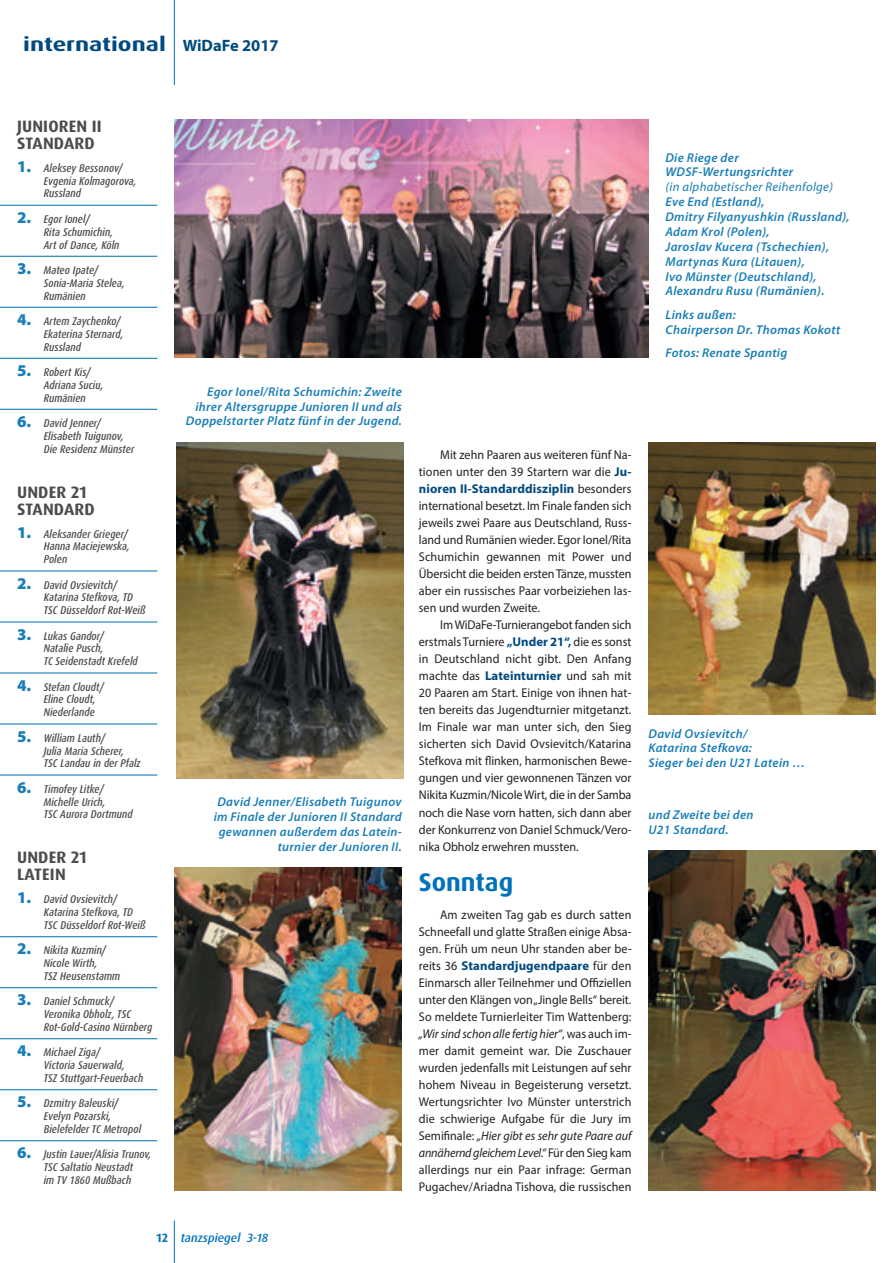
<style>
.page{position:relative;width:893px;height:1263px;background:#fff}
.page>*{position:absolute;margin:0;border:0;box-sizing:border-box;transform-origin:0 0}
.t1{font:700 25.5px "Dax OT";color:#0072bc}
.t2{font:700 19.5px "Dax OT";color:#004a7f;scale:1.25 1}
.t3{font:700 16.5px/17px "Dax OT";letter-spacing:.01em;color:#4b4c4d}
.t4{font:12.75px/17px "Myriad Pro";letter-spacing:.005em;color:#231f20;text-align:justify;scale:.95 1}
.t5{font:italic 600 12.75px/14.9px "Myriad Pro";letter-spacing:.025em;color:#197eb7}
.t6{font:italic 12.75px "Myriad Pro";letter-spacing:.025em;color:#197eb7}
.t7{font:italic 500 12px "Dax OT";color:#0072bc}
.t8{font:italic 500 condensed 11.25px/12.8px "Dax OT";color:#4b4c4d}
.s1{font-family:"Myriad Pro";font-size:16.5px}
.s2{font-family:"Myriad Pro";font-weight:900;font-style:normal;font-stretch:normal;font-size:16.5px;color:#197eb7}
.s3{font-weight:700;font-style:normal}
.s4{font-weight:700;color:#004a7f}
.s5{font-style:italic}
</style>
<div class="page">
<hr style="left:174px;top:1220px;width:1px;height:43px;background:#0072bc">
<hr style="left:174px;top:0;width:1px;height:85px;background:#0072bc">
<hr style="left:0;top:570px;width:157px;height:1px;background:#197eb7">
<hr style="left:0;top:621px;width:157px;height:1px;background:#197eb7">
<hr style="left:0;top:672px;width:157px;height:1px;background:#197eb7">
<hr style="left:0;top:723px;width:157px;height:1px;background:#197eb7">
<hr style="left:0;top:774px;width:157px;height:2px;background:#197eb7">
<hr style="left:0;top:205px;width:157px;height:1px;background:#197eb7">
<hr style="left:0;top:256px;width:157px;height:1px;background:#197eb7">
<hr style="left:0;top:307px;width:157px;height:1px;background:#197eb7">
<hr style="left:0;top:358px;width:157px;height:1px;background:#197eb7">
<hr style="left:0;top:409px;width:157px;height:1px;background:#197eb7">
<img style="left:174px;top:867px;width:228px;height:324px">
<img style="left:648px;top:850px;width:228px;height:341px">
<img style="left:648px;top:442px;width:228px;height:272px">
<img style="left:176px;top:442px;width:228px;height:336px">
<hr style="left:0;top:936px;width:157px;height:1px;background:#197eb7">
<hr style="left:0;top:987px;width:157px;height:1px;background:#197eb7">
<hr style="left:0;top:1038px;width:157px;height:1px;background:#197eb7">
<hr style="left:0;top:1089px;width:157px;height:1px;background:#197eb7">
<hr style="left:0;top:1140px;width:157px;height:1px;background:#197eb7">
<img style="left:174px;top:119px;width:474px;height:238px">
<h2 class="t2" style="left:23px;top:33px;width:206px">international <span class="s1">WiDaFe 2017</span></h2>
<p class="t3" style="left:17px;top:118px;width:86px">JUNIOREN II<br>STANDARD</p>
<p class="t8" style="left:44px;top:162px;width:94px;text-indent:-27px"><span class="s2">1.</span> Aleksey Bessonov/<br>Evgenia Kolmagorova,<br>Russland</p>
<p class="t8" style="left:44px;top:213px;width:77px;text-indent:-27px"><span class="s2">2.</span> Egor Ionel/<br>Rita Schumichin,<br>Art of Dance, Köln</p>
<p class="t8" style="left:44px;top:264px;width:82px;text-indent:-27px"><span class="s2">3.</span> Mateo Ipate/<br>Sonia-Maria Stelea,<br>Rumänien</p>
<p class="t8" style="left:44px;top:315px;width:81px;text-indent:-27px"><span class="s2">4.</span> Artem Zaychenko/<br>Ekaterina Sternard,<br>Russland</p>
<p class="t8" style="left:44px;top:366px;width:61px;text-indent:-27px"><span class="s2">5.</span> Robert Kis/<br>Adriana Suciu,<br>Rumänien</p>
<p class="t8" style="left:44px;top:417px;width:92px;text-indent:-27px"><span class="s2">6.</span> David Jenner/<br>Elisabeth Tuigunov,<br>Die Residenz Münster</p>
<p class="t3" style="left:17px;top:484px;width:79px">UNDER 21<br>STANDARD</p>
<p class="t8" style="left:44px;top:528px;width:88px;text-indent:-27px"><span class="s2">1.</span> Aleksander Grieger/<br>Hanna Maciejewska,<br>Polen</p>
<p class="t8" style="left:44px;top:579px;width:103px;text-indent:-27px"><span class="s2">2.</span> David Ovsievitch/<br>Katarina Stefkova, TD<br>TSC Düsseldorf Rot-Weiß</p>
<p class="t8" style="left:44px;top:630px;width:96px;text-indent:-27px"><span class="s2">3.</span> Lukas Gandor/<br>Natalie Pusch,<br>TC Seidenstadt Krefeld</p>
<p class="t8" style="left:44px;top:681px;width:62px;text-indent:-27px"><span class="s2">4.</span> Stefan Cloudt/<br>Eline Cloudt,<br>Niederlande</p>
<p class="t8" style="left:44px;top:732px;width:99px;text-indent:-27px"><span class="s2">5.</span> William Lauth/<br>Julia Maria Scherer,<br>TSC Landau in der Pfalz</p>
<p class="t8" style="left:44px;top:783px;width:91px;text-indent:-27px"><span class="s2">6.</span> Timofey Litke/<br>Michelle Urich,<br>TSC Aurora Dortmund</p>
<p class="t3" style="left:17px;top:849px;width:71px">UNDER 21<br>LATEIN</p>
<p class="t8" style="left:44px;top:894px;width:103px;text-indent:-27px"><span class="s2">1.</span> David Ovsievitch/<br>Katarina Stefkova, TD<br>TSC Düsseldorf Rot-Weiß</p>
<p class="t8" style="left:44px;top:945px;width:78px;text-indent:-27px"><span class="s2">2.</span> Nikita Kuzmin/<br>Nicole Wirth,<br>TSZ Heusenstamm</p>
<p class="t8" style="left:44px;top:996px;width:110px;text-indent:-27px"><span class="s2">3.</span> Daniel Schmuck/<br>Veronika Obholz, TSC<br>Rot-Gold-Casino Nürnberg</p>
<p class="t8" style="left:44px;top:1047px;width:101px;text-indent:-27px"><span class="s2">4.</span> Michael Ziga/<br>Victoria Sauerwald,<br>TSZ Stuttgart-Feuerbach</p>
<p class="t8" style="left:44px;top:1098px;width:99px;text-indent:-27px"><span class="s2">5.</span> Dzmitry Baleuski/<br>Evelyn Pozarski,<br>Bielefelder TC Metropol</p>
<p class="t8" style="left:44px;top:1149px;width:109px;text-indent:-27px"><span class="s2">6.</span> Justin Lauer/Alisia Trunov,<br>TSC Saltatio Neustadt<br>im TV 1860 Mußbach</p>
<p class="t5" style="left:186px;top:385px;width:217px;text-align:right">Egor Ionel/Rita Schumichin: Zweite ihrer Altersgruppe Junioren II und als<br>Doppelstarter Platz fünf in der Jugend.</p>
<p class="t5" style="left:214px;top:795px;width:190px;text-align:right">David Jenner/Elisabeth Tuigunov im Finale der Junioren II Standard gewannen außerdem das Latein&shy;turnier der Junioren II.</p>
<p class="t7" style="left:157px;top:1230px;width:113px"><span class="s3">12</span> tanzspiegel 3-18</p>
<p class="t5" style="left:665px;top:151px;width:129px">Die Riege der<br>WDSF-Wertungsrichter</p>
<p class="t6" style="left:665px;top:182px;width:169px">(in alphabetischer Reihenfolge)</p>
<p class="t5" style="left:665px;top:196px;width:186px">Eve End (Estland),<br>Dmitry Filyanyushkin (Russland),<br>Adam Krol (Polen),<br>Jaroslav Kucera (Tschechien),<br>Martynas Kura (Litauen),<br>Ivo Münster (Deutschland),<br>Alexandru Rusu (Rumänien).</p>
<p class="t5" style="left:665px;top:308px;width:176px">Links außen:<br>Chairperson Dr. Thomas Kokott</p>
<p class="t5" style="left:665px;top:346px;width:123px">Fotos: Renate Spantig</p>
<p class="t4" style="left:419px;top:448px;width:225px;text-indent:21px">Mit zehn Paaren aus weiteren fünf Na&shy;tionen unter den 39 Startern war die <span class="s4">Ju&shy;nioren II-Standarddisziplin</span> besonders international besetzt. Im Finale fanden sich jeweils zwei Paare aus Deutschland, Russ&shy;land und Rumänien wieder. Egor Ionel/Rita Schumichin gewannen mit Power und Übersicht die beiden ersten Tänze, mussten aber ein russisches Paar vorbeiziehen las&shy;sen und wurden Zweite.</p>
<p class="t4" style="left:419px;top:618px;width:226px;text-indent:21px">Im WiDaFe-Turnierangebot fanden sich erstmals Turniere <span class="s4">„Under 21“,</span> die es sonst in Deutschland nicht gibt. Den Anfang machte das <span class="s4">Lateinturnier</span> und sah mit 20 Paaren am Start. Einige von ihnen hat&shy;ten bereits das Jugendturnier mitgetanzt.<br>Im Finale war man unter sich, den Sieg sicherten sich David Ovsievitch/Katarina Stefkova mit flinken, harmonischen Bewe&shy;gungen und vier gewonnenen Tänzen vor Nikita Kuzmin/Nicole Wirt, die in der Samba noch die Nase vorn hatten, sich dann aber der Konkurrenz von Daniel Schmuck/Vero&shy;nika Obholz erwehren mussten.</p>
<h1 class="t1" style="left:419px;top:867px;width:96px">Sonntag</h1>
<p class="t4" style="left:419px;top:907px;width:226px;text-indent:21px">Am zweiten Tag gab es durch satten Schneefall und glatte Straßen einige Absa&shy;gen. Früh um neun Uhr standen aber be&shy;reits 36 <span class="s4">Standardjugendpaare</span> für den Einmarsch aller Teilnehmer und Offiziellen unter den Klängen von „Jingle Bells“ bereit.<br>So meldete Turnierleiter Tim Wattenberg: <span class="s5">„Wir sind schon alle fertig hier“</span>, was auch im&shy;mer damit gemeint war. Die Zuschauer wurden jedenfalls mit Leistungen auf sehr hohem Niveau in Begeisterung versetzt.<br>Wertungsrichter Ivo Münster unterstrich die schwierige Aufgabe für die Jury im Semifinale: <span class="s5">„Hier gibt es sehr gute Paare auf annähernd gleichem Level.“</span> Für den Sieg kam allerdings nur ein Paar infrage: German Pugachev/Ariadna Tishova, die russischen</p>
<p class="t5" style="left:648px;top:727px;width:158px">David Ovsievitch/<br>Katarina Stefkova:<br>Sieger bei den U21 Latein …</p>
<p class="t5" style="left:648px;top:808px;width:107px">und Zweite bei den<br>U21 Standard.</p>
</div>
